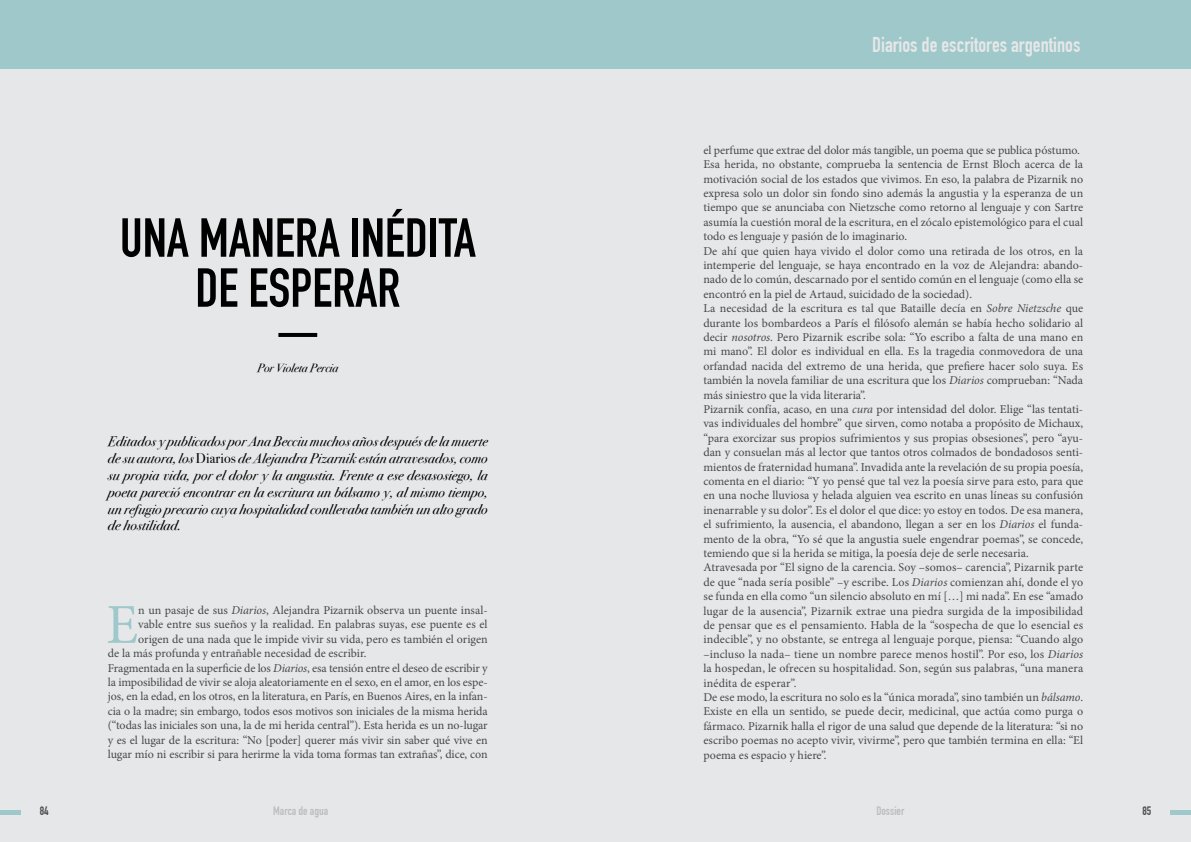
<style>
.page{position:relative;width:1191px;height:842px;background:#fff}
.page>*{position:absolute;margin:0;border:0;box-sizing:border-box;transform-origin:0 0}
.t1{font:56.3px "Minion Pro";color:#9ec8ca}
.t2{font:700 54px/50px "DIN Condensed";color:#000;text-align:center}
.t3{font:700 21px "DIN Condensed";color:#e6e7e8}
.t4{font:italic 14px/16.8px "Bodoni Svty Two ITCTT";letter-spacing:.01em;color:#000;text-align:justify}
.t5{font:12px/14.4px "Minion Pro";color:#48484a}
.t6{font:700 12px "DIN Condensed";color:#bcbec0}
.t7{font:italic 12px "Bodoni Svty Two ITCTT";color:#000}
.t8{font:700 12px "DIN Condensed";color:#4d4d4f}
.s1{font-style:normal}
.s2{font-style:italic}
</style>
<div class="page">
<div style="left:0;top:0;width:595px;height:842px;background:#e6e7e8"></div>
<div style="left:595px;top:0;width:596px;height:842px;background:#e6e7e8"></div>
<div style="left:0;top:0;width:595px;height:69px;background:#9ec8ca"></div>
<div style="left:595px;top:0;width:596px;height:69px;background:#9ec8ca"></div>
<div style="left:1170px;top:810px;width:21px;height:5px;background:#9ec8ca"></div>
<div style="left:0;top:810px;width:21px;height:5px;background:#9ec8ca"></div>
<hr style="left:278px;top:333px;width:39px;height:4px;background:#000">
<h2 class="t2" style="left:120px;top:213px;width:324px">UNA MANERA INÉDITA<br>DE ESPERAR</h2>
<p class="t7" style="left:257px;top:357px;width:83px">Por Violeta Percia</p>
<p class="t4" style="left:108px;top:432px;width:381px">Editados y publicados por Ana Becciu muchos años después de la muerte de su autora, los <span class="s1">Diarios</span> de Alejandra Pizarnik están atravesados, como su propia vida, por el dolor y la angustia. Frente a ese desasosiego, la poeta pareció encontrar en la escritura un bálsamo y, al mismo tiempo, un refugio precario cuya hospitalidad conllevaba también un alto grado de hostilidad.</p>
<h1 class="t1" style="left:106px;top:587px;width:33px">E</h1>
<p class="t5" style="left:138px;top:603px;width:351px">n un pasaje de sus <span class="s2">Diarios</span>, Alejandra Pizarnik observa un puente insal-</p>
<p class="t5" style="left:138px;top:617px;width:351px">vable entre sus sueños y la realidad. En palabras suyas, ese puente es el</p>
<p class="t5" style="left:138px;top:632px;width:351px">origen de una nada que le impide vivir su vida, pero es también el origen</p>
<p class="t5" style="left:108px;top:646px;width:260px">de la más profunda y entrañable necesidad de escribir.</p>
<p class="t5" style="left:108px;top:661px;width:381px">Fragmentada en la superficie de los <span class="s2">Diarios</span>, esa tensión entre el deseo de escribir y</p>
<p class="t5" style="left:108px;top:675px;width:381px">la imposibilidad de vivir se aloja aleatoriamente en el sexo, en el amor, en los espe-</p>
<p class="t5" style="left:108px;top:689px;width:381px">jos, en la edad, en los otros, en la literatura, en París, en Buenos Aires, en la infan-</p>
<p class="t5" style="left:108px;top:704px;width:381px">cia o la madre; sin embargo, todos esos motivos son iniciales de la misma herida</p>
<p class="t5" style="left:108px;top:718px;width:381px">(“todas las iniciales son una, la de mi herida central”). Esta herida es un no-lugar</p>
<p class="t5" style="left:108px;top:733px;width:381px">y es el lugar de la escritura: “No [poder] querer más vivir sin saber qué vive en</p>
<p class="t5" style="left:108px;top:747px;width:381px">lugar mío ni escribir si para herirme la vida toma formas tan extrañas”, dice, con</p>
<h3 class="t3" style="left:872px;top:33px;width:210px">Diarios de escritores argentinos</h3>
<p class="t5" style="left:703px;top:143px;width:381px">el perfume que extrae del dolor más tangible, un poema que se publica póstumo.<br>Esa herida, no obstante, comprueba la sentencia de Ernst Bloch acerca de la motivación social de los estados que vivimos. En eso, la palabra de Pizarnik no expresa solo un dolor sin fondo sino además la angustia y la esperanza de un tiempo que se anunciaba con Nietzsche como retorno al lenguaje y con Sartre asumía la cuestión moral de la escritura, en el zócalo epistemológico para el cual todo es lenguaje y pasión de lo imaginario.<br>De ahí que quien haya vivido el dolor como una retirada de los otros, en la intemperie del lenguaje, se haya encontrado en la voz de Alejandra: abando&shy;nado de lo común, descarnado por el sentido común en el lenguaje (como ella se encontró en la piel de Artaud, suicidado de la sociedad).<br>La necesidad de la escritura es tal que Bataille decía en <span class="s2">Sobre Nietzsche</span> que durante los bombardeos a París el filósofo alemán se había hecho solidario al decir <span class="s2">nosotros</span>. Pero Pizarnik escribe sola: “Yo escribo a falta de una mano en mi mano”. El dolor es individual en ella. Es la tragedia conmovedora de una orfandad nacida del extremo de una herida, que prefiere hacer solo suya. Es también la novela familiar de una escritura que los <span class="s2">Diarios</span> comprueban: “Nada más siniestro que la vida literaria”.<br>Pizarnik confía, acaso, en una <span class="s2">cura</span> por intensidad del dolor. Elige “las tentati&shy;vas individuales del hombre” que sirven, como notaba a propósito de Michaux, “para exorcizar sus propios sufrimientos y sus propias obsesiones”, pero “ayu&shy;dan y consuelan más al lector que tantos otros colmados de bondadosos senti&shy;mientos de fraternidad humana”. Invadida ante la revelación de su propia poesía, comenta en el diario: “Y yo pensé que tal vez la poesía sirve para esto, para que en una noche lluviosa y helada alguien vea escrito en unas líneas su confusión inenarrable y su dolor”. Es el dolor el que dice: yo estoy en todos. De esa manera, el sufrimiento, la ausencia, el abandono, llegan a ser en los <span class="s2">Diarios</span> el funda&shy;mento de la obra, “Yo sé que la angustia suele engendrar poemas”, se concede, temiendo que si la herida se mitiga, la poesía deje de serle necesaria.<br>Atravesada por “El signo de la carencia. Soy –somos– carencia”, Pizarnik parte de que “nada sería posible” –y escribe. Los <span class="s2">Diarios</span> comienzan ahí, donde el yo se funda en ella como “un silencio absoluto en mí […] mi nada”. En ese “amado lugar de la ausencia”, Pizarnik extrae una piedra surgida de la imposibilidad de pensar que es el pensamiento. Habla de la “sospecha de que lo esencial es indecible”, y no obstante, se entrega al lenguaje porque, piensa: “Cuando algo –incluso la nada– tiene un nombre parece menos hostil”. Por eso, los <span class="s2">Diarios </span>la hospedan, le ofrecen su hospitalidad. Son, según sus palabras, “una manera inédita de esperar”.<br>De ese modo, la escritura no solo es la “única morada”, sino también un <span class="s2">bálsamo</span>.<br>Existe en ella un sentido, se puede decir, medicinal, que actúa como purga o fármaco. Pizarnik halla el rigor de una salud que depende de la literatura: “si no escribo poemas no acepto vivir, vivirme”, pero que también termina en ella: “El poema es espacio y hiere”.</p>
<p class="t8" style="left:40px;top:804px;width:10px">84</p>
<p class="t6" style="left:273px;top:804px;width:56px">Marca de agua</p>
<p class="t6" style="left:876px;top:804px;width:30px">Dossier</p>
<p class="t8" style="left:1142px;top:804px;width:10px">85</p>
</div>
